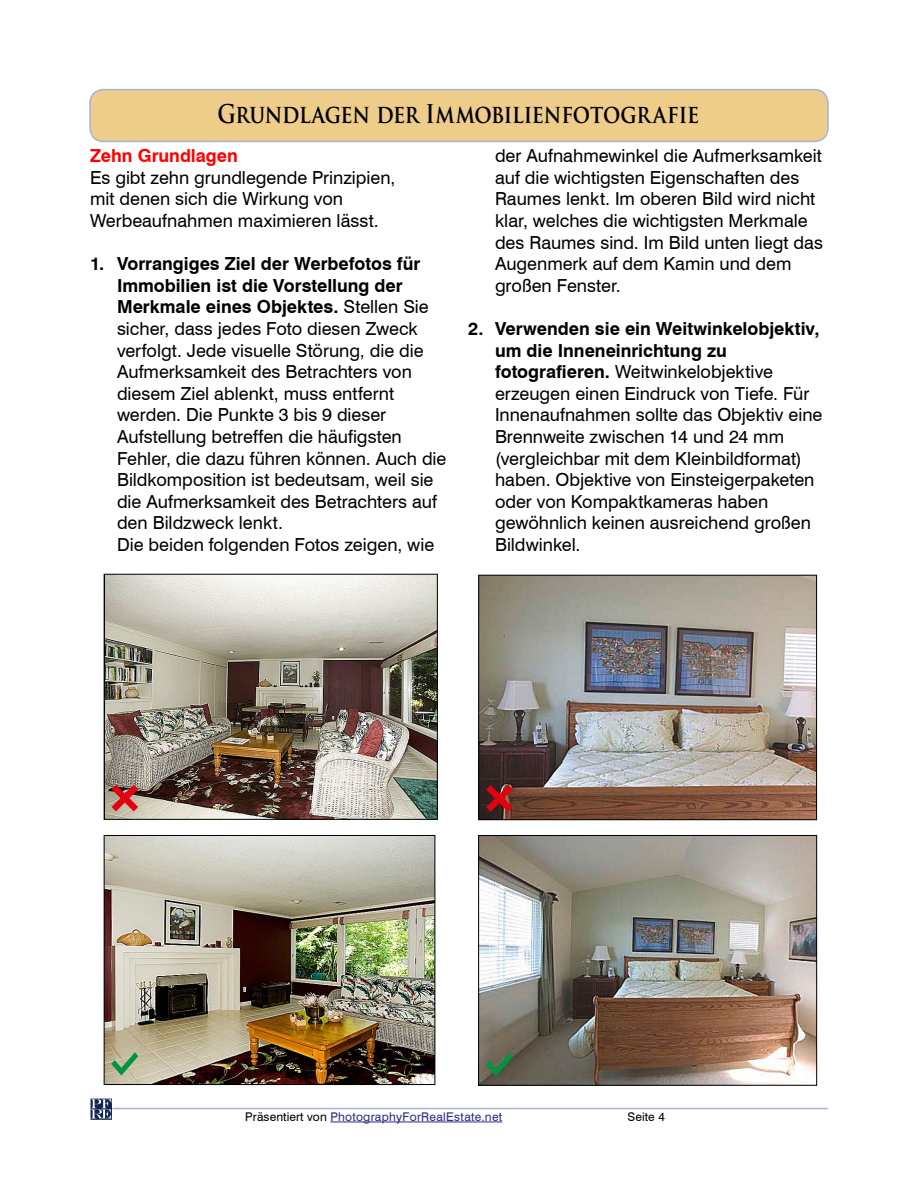
<style>
.page{position:relative;width:918px;height:1188px;background:#fff}
.page>*{position:absolute;margin:0;border:0;box-sizing:border-box;transform-origin:0 0}
.t1{font:700 25.2px "Trajan Pro";letter-spacing:-.015em;color:#000;scale:.83 1}
.t2{font:18px/21.6px "Swiss 721 BT";color:#000}
.t3{font:700 18px "Swiss 721 BT";color:#f00}
.t4{font:12px "Swiss 721 BT";letter-spacing:.025em;color:#2b2c86}
.t5{font:12px "Swiss 721 BT";letter-spacing:.01em;color:#000}
.s1{font-weight:700}
.s2{color:#000}
</style>
<div class="page">
<hr style="left:112px;top:1108px;width:716px;height:1px;background:#a4b3d7">
<img style="left:90px;top:1098px;width:21px;height:21px">
<hr style="left:330px;top:1122px;width:172px;height:1px;background:#2b2c86">
<img style="left:106px;top:576px;width:330px;height:242px">
<div style="left:104px;top:574px;width:334px;height:246px;border:1px solid #000"></div>
<div style="left:90px;top:90px;width:738px;height:52px;background:#eecd8b;border-radius:14px"></div>
<div style="left:89px;top:89px;width:740px;height:53px;border:2px solid #a4b3d7;border-radius:14px"></div>
<img style="left:106px;top:837px;width:327px;height:246px">
<div style="left:104px;top:835px;width:331px;height:250px;border:1px solid #000"></div>
<img style="left:480px;top:577px;width:335px;height:241px">
<div style="left:478px;top:575px;width:339px;height:245px;border:1px solid #000"></div>
<svg style="left:486px;top:785px;width:27px;height:27px"></svg>
<img style="left:480px;top:837px;width:335px;height:247px">
<div style="left:478px;top:835px;width:339px;height:251px;border:1px solid #000"></div>
<svg style="left:486px;top:1053px;width:27px;height:23px"></svg>
<svg style="left:112px;top:785px;width:26px;height:26px"></svg>
<svg style="left:111px;top:1052px;width:27px;height:24px"></svg>
<h1 class="t1" style="left:217px;top:99px;width:582px">Grundlagen der Immobilienfotografie</h1>
<p class="t3" style="left:90px;top:145px;width:149px">Zehn Grundlagen</p>
<p class="t2" style="left:90px;top:166px;width:307px">Es gibt zehn grundlegende Prinzipien, mit denen sich die Wirkung von<br>Werbeaufnahmen maximieren lässt.</p>
<p class="t2" style="left:117px;top:253px;width:331px;text-indent:-27px"><span class="s1">1. Vorrangiges Ziel der Werbefotos für Immobilien ist die Vorstellung der Merkmale eines Objektes.</span> Stellen Sie sicher, dass jedes Foto diesen Zweck verfolgt. Jede visuelle Störung, die die Aufmerksamkeit des Betrachters von diesem Ziel ablenkt, muss entfernt werden. Die Punkte 3 bis 9 dieser Aufstellung betreffen die häufigsten Fehler, die dazu führen können. Auch die Bildkomposition ist bedeutsam, weil sie die Aufmerksamkeit des Betrachters auf den Bildzweck lenkt.<br>Die beiden folgenden Fotos zeigen, wie</p>
<p class="t2" style="left:495px;top:145px;width:329px">der Aufnahmewinkel die Aufmerksamkeit auf die wichtigsten Eigenschaften des Raumes lenkt. Im oberen Bild wird nicht klar, welches die wichtigsten Merkmale des Raumes sind. Im Bild unten liegt das Augenmerk auf dem Kamin und dem großen Fenster.</p>
<p class="t2" style="left:495px;top:318px;width:329px;text-indent:-27px"><span class="s1">2. Verwenden sie ein Weitwinkelobjektiv, um die Inneneinrichtung zu fotografieren.</span> Weitwinkelobjektive erzeugen einen Eindruck von Tiefe. Für Innenaufnahmen sollte das Objektiv eine Brennweite zwischen 14 und 24 mm (vergleichbar mit dem Kleinbildformat) haben. Objektive von Einsteigerpaketen oder von Kompaktkameras haben gewöhnlich keinen ausreichend großen Bildwinkel.</p>
<p class="t4" style="left:245px;top:1109px;width:259px"><span class="s2">Präsentiert von</span> PhotographyForRealEstate.net</p>
<p class="t5" style="left:628px;top:1109px;width:39px">Seite 4</p>
</div>
